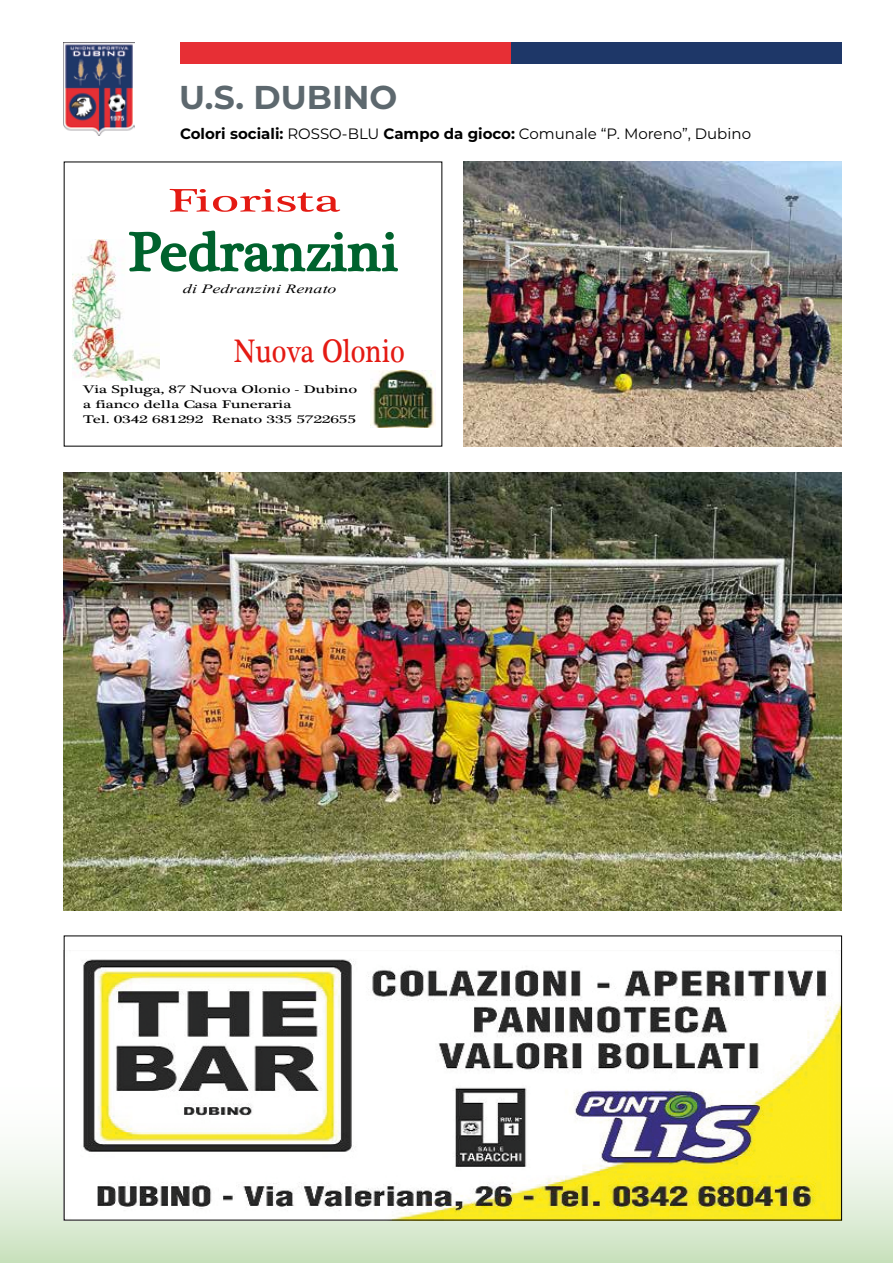
<style>
.page{position:relative;width:893px;height:1263px;background:#fff}
.page>*{position:absolute;margin:0;border:0;box-sizing:border-box;transform-origin:0 0}
.t1{font:55.5px "Plantagenet Cherokee";letter-spacing:.005em;color:#00622d;scale:1.04 1}
.t2{font:33.3px "Plantagenet Cherokee";color:#e41a13;scale:.83 1}
.t3{font:33.3px "Plantagenet Cherokee";color:#e41a13;scale:1.59 1}
.t4{font:700 33px "Montserrat";color:#5d686e}
.t5{font:15.9px "Vijaya";letter-spacing:.005em;color:#000;scale:1.41 1}
.t6{font:15px "Montserrat";color:#000}
.t7{font:11.25px/15px "Plantagenet Cherokee";letter-spacing:-.005em;color:#000;scale:1.47 1}
.s1{font-weight:700}
</style>
<div class="page">
<svg style="left:0;top:1063px;width:893px;height:200px"></svg>
<div style="left:511px;top:43px;width:331px;height:21px;background:#1e3768"></div>
<div style="left:180px;top:43px;width:331px;height:21px;background:#e72f35"></div>
<img style="left:64px;top:43px;width:70px;height:92px">
<img style="left:64px;top:472px;width:778px;height:438px">
<img style="left:463px;top:162px;width:379px;height:284px">
<img style="left:73px;top:240px;width:86px;height:141px">
<img style="left:371px;top:370px;width:64px;height:57px">
<img style="left:66px;top:950px;width:774px;height:268px">
<h3 class="t4" style="left:179px;top:74px;width:220px">U.S. DUBINO</h3>
<h3 class="t6" style="left:180px;top:124px;width:573px"><span class="s1">Colori sociali:</span> ROSSO-BLU <span class="s1">Campo da gioco:</span> Comunale “P. Moreno”, Dubino</h3>
<h2 class="t3" style="left:168px;top:185px;width:110px">Fiorista</h2>
<h1 class="t1" style="left:128px;top:227px;width:261px">Pedranzini</h1>
<h3 class="t5" style="left:183px;top:278px;width:110px">di Pedranzini Renato</h3>
<h2 class="t2" style="left:234px;top:336px;width:207px">Nuova Olonio</h2>
<p class="t7" style="left:83px;top:383px;width:188px">Via Spluga, 87 Nuova Olonio - Dubino a fianco della Casa Funeraria<br>Tel. 0342 681292 Renato 335 5722655</p>
</div>
